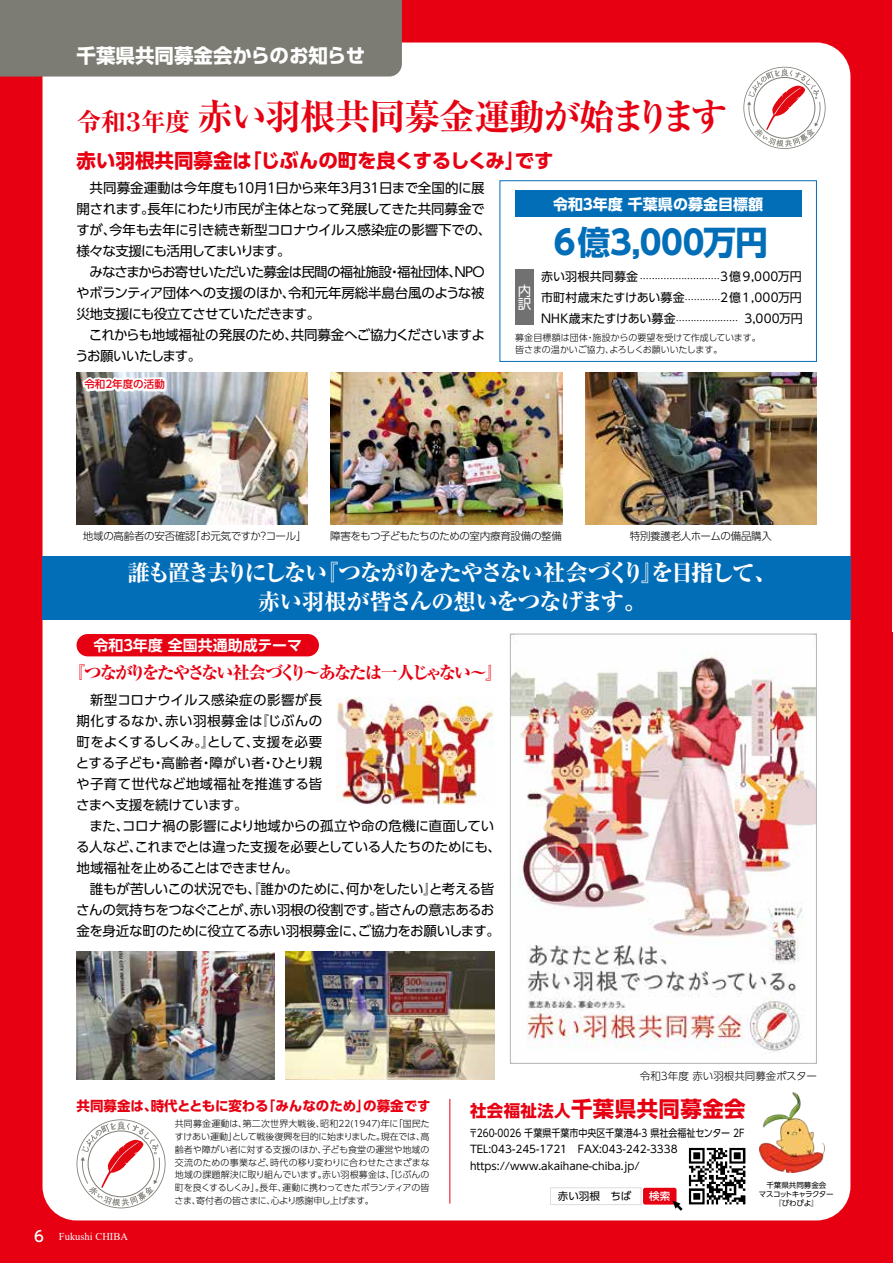
<style>
.page{position:relative;width:893px;height:1263px;background:#e60012}
.page>*{position:absolute;margin:0;border:0;box-sizing:border-box;transform-origin:0 0}
.t1{font:700 expanded 36px "Ryumin Pr 6 N";letter-spacing:-.04em;color:#e60012}
.t2{font:700 33px "UD Shin Go Pr 6 N";letter-spacing:-.025em;color:#036eb8}
.t3{font:800 22.5px/28.5px "Ryumin Pr 6 N";letter-spacing:-.075em;color:#fff;text-align:center}
.t4{font:700 21.45px "UD Shin Go Pr 6 N";letter-spacing:.02em;color:#e60012}
.t5{font:700 19.5px "UD Shin Go Pr 6 N";letter-spacing:-.005em;color:#e60012}
.t6{font:700 19.5px "UD Shin Go Pr 6 N";color:#fff}
.t7{font:800 17.25px "Ryumin Pr 6 N";letter-spacing:-.115em;color:#e60012}
.t8{font:700 15px "UD Shin Go Pr 6 N";color:#fff}
.t9{font:700 15px "UD Shin Go Pr 6 N De";color:#fff}
.t10{font:13.5px/21px "UD Shin Go Pr 6 N";letter-spacing:-.025em;color:#000}
.t11{font:700 13.5px "UD Shin Go Pr 6 N";letter-spacing:-.005em;color:#e60012}
.t12{font:13.5px/13.5px "UD Shin Go Pr 6 N";color:#fff}
.t13{font:12px/21px "UD Shin Go Pr 6 N";letter-spacing:.005em;color:#000;text-align:justify}
.t14{font:10.5px/16.5px "UD Shin Go Pr 6 N";color:#000;scale:.86 1}
.t15{font:300 10.5px "UD Shin Go Pr 6 N";letter-spacing:-.025em;color:#000}
.t16{font:300 10.5px "UD Shin Go Pr 6 N";color:#000}
.t17{font:10.5px "Times New Roman";color:#fff}
.t18{font:500 10.5px "UD Shin Go Pr 6 N";color:#e60012}
.t19{font:10.5px "UD Shin Go Pr 6 N";color:#000}
.t20{font:500 10.5px "UD Shin Go Pr 6 N";color:#fff}
.t21{font:300 9px/12.8px "UD Shin Go Pr 6 N";letter-spacing:-.02em;color:#000;text-align:justify}
.t22{font:7.5px/9px "UD Shin Go Pr 6 N";letter-spacing:-.03em;color:#000;text-align:center}
.s1{font-size:25.2px}
.s2{font-size:9px}
.s3{font-size:16.5px}
.s4{font-family:"UD Shin Go Pr 6 N";font-weight:500;font-size:15px}
</style>
<div class="page">
<div style="left:43px;top:43px;width:807px;height:1177px;background:#fff;border-radius:34px"></div>
<svg style="left:892px;top:0;width:1px;height:96px"></svg>
<div style="left:77px;top:634px;width:242px;height:22px;background:#e60012;border-radius:11px"></div>
<img style="left:77px;top:373px;width:231px;height:152px">
<img style="left:331px;top:373px;width:231px;height:152px">
<img style="left:585px;top:373px;width:231px;height:152px">
<div style="left:0;top:0;width:402px;height:77px;background:#7d7c74"></div>
<img style="left:688px;top:1147px;width:58px;height:58px">
<div style="left:550px;top:1187px;width:91px;height:18px;border:1px solid #dcdddd"></div>
<div style="left:643px;top:1188px;width:33px;height:16px;background:#e60012;border-radius:2px"></div>
<svg style="left:77px;top:1119px;width:89px;height:89px"></svg>
<img style="left:759px;top:1092px;width:65px;height:80px">
<svg style="left:672px;top:1201px;width:11px;height:10px"></svg>
<hr style="left:450px;top:1099px;width:1px;height:104px;background:#e60012">
<svg style="left:743px;top:67px;width:82px;height:82px"></svg>
<div style="left:500px;top:180px;width:317px;height:182px;border:1px solid #036eb8"></div>
<div style="left:515px;top:190px;width:286px;height:26px;background:#036eb8"></div>
<div style="left:515px;top:270px;width:19px;height:55px;background:#727171"></div>
<svg style="left:78px;top:372px;width:91px;height:47px"></svg>
<div style="left:42px;top:556px;width:808px;height:63px;background:#036eb8"></div>
<img style="left:512px;top:637px;width:303px;height:416px">
<div style="left:510px;top:634px;width:307px;height:430px;border:1px solid #b5b6b6"></div>
<img style="left:77px;top:951px;width:197px;height:128px">
<img style="left:285px;top:951px;width:209px;height:128px">
<img style="left:337px;top:698px;width:157px;height:106px">
<h3 class="t6" style="left:77px;top:40px;width:290px">千葉県共同募金会からのお知らせ</h3>
<h1 class="t1" style="left:77px;top:88px;width:652px"><span class="s1">令和３年度</span> 赤い羽根共同募金運動が始まります</h1>
<h3 class="t5" style="left:77px;top:144px;width:479px">赤い羽根共同募金は「じぶんの町を良くするしくみ」です</h3>
<p class="t10" style="left:75px;top:177px;width:418px">　共同募金運動は今年度も１０月１日から来年３月３１日まで全国的に展開されます。長年にわたり市民が主体となって発展してきた共同募金ですが、今年も去年に引き続き新型コロナウイルス感染症の影響下での、様々な支援にも活用してまいります。<br>　みなさまからお寄せいただいた募金は民間の福祉施設・福祉団体、ＮＰＯやボランティア団体への支援のほか、令和元年房総半島台風のような被災地支援にも役立てさせていただきます。<br>　これからも地域福祉の発展のため、共同募金へご協力くださいますようお願いいたします。</p>
<p class="t8" style="left:553px;top:192px;width:211px">令和３年度 千葉県の募金目標額</p>
<h2 class="t2" style="left:548px;top:215px;width:222px">６億3,000万円</h2>
<p class="t13" style="left:541px;top:266px;width:263px">赤い羽根共同募金 <span class="s2">………………………</span>３億９,000万円市町村歳末たすけあい募金<span class="s2">…………</span>２億１,000万円NHK歳末たすけあい募金<span class="s2">…………………</span> 3,000万円</p>
<p class="t21" style="left:515px;top:331px;width:247px;line-height:12px">募金目標額は団体・施設からの要望を受けて作成しています。皆さまの温かいご協力、よろしくお願いいたします。</p>
<p class="t12" style="left:518px;top:284px;width:15px">内訳</p>
<p class="t18" style="left:84px;top:376px;width:82px">令和2年度の活動</p>
<p class="t15" style="left:330px;top:528px;width:233px">障害をもつ子どもたちのための室内療育設備の整備</p>
<p class="t15" style="left:83px;top:528px;width:225px">地域の高齢者の安否確認「お元気ですか？コール」</p>
<p class="t15" style="left:630px;top:528px;width:144px">特別養護老人ホームの備品購入</p>
<h3 class="t3" style="left:127px;top:558px;width:651px">誰も置き去りにしない『つながりをたやさない社会づくり』を目指して、赤い羽根が皆さんの想いをつなげます。</h3>
<p class="t9" style="left:93px;top:633px;width:210px">令和３年度 全国共通助成テーマ</p>
<p class="t7" style="left:68px;top:658px;width:436px">『つながりをたやさない社会づくり～あなたは一人じゃない～』</p>
<p class="t10" style="left:76px;top:689px;width:427px">　新型コロナウイルス感染症の影響が長<br>期化するなか、赤い羽根募金は『じぶんの<br>町をよくするしくみ。』として、支援を必要<br>とする子ども・高齢者・障がい者・ひとり親<br>や子育て世代など地域福祉を推進する皆<br>さまへ支援を続けています。<br>　また、コロナ禍の影響により地域からの孤立や命の危機に直面している人など、これまでとは違った支援を必要としている人たちのためにも、地域福祉を止めることはできません。<br>　誰もが苦しいこの状況でも、『誰かのために、何かをしたい』と考える皆さんの気持ちをつなぐことが、赤い羽根の役割です。皆さんの意志あるお金を身近な町のために役立てる赤い羽根募金に、ご協力をお願いします。</p>
<p class="t16" style="left:640px;top:1067px;width:178px">令和3年度 赤い羽根共同募金ポスター</p>
<p class="t11" style="left:77px;top:1094px;width:356px">共同募金は、時代とともに変わる「みんなのため」の募金です</p>
<h3 class="t4" style="left:470px;top:1091px;width:277px"><span class="s3">社会福祉法人</span>千葉県共同募金会</h3>
<p class="t14" style="left:469px;top:1124px;width:322px">〒260-0026 千葉県千葉市中央区千葉港4-3 県社会福祉センター 2F<br>TEL:043-245-1721　FAX:043-242-3338 https://www.akaihane-chiba.jp/</p>
<p class="t21" style="left:175px;top:1117px;width:257px">共同募金運動は、第二次世界大戦後、昭和22(1947)年に「国民たすけあい運動」として戦後復興を目的に始まりました。現在では、高齢者や障がい者に対する支援のほか、子ども食堂の運営や地域の交流のための事業など、時代の移り変わりに合わせたさまざまな地域の課題解決に取り組んでいます。赤い羽根募金は、「じぶんの町を良くするしくみ」。長年、運動に携わってきたボランティアの皆さま、寄付者の皆さまに、心より感謝申し上げます。</p>
<p class="t19" style="left:558px;top:1187px;width:75px">赤い羽根　ちば</p>
<p class="t20" style="left:649px;top:1187px;width:22px">検索</p>
<p class="t17" style="left:34px;top:1229px;width:96px"><span class="s4">6　</span>Fukushi CHIBA</p>
<p class="t22" style="left:759px;top:1180px;width:76px">千葉県共同募金会<br>マスコットキャラクター『びわぴよ』</p>
</div>
